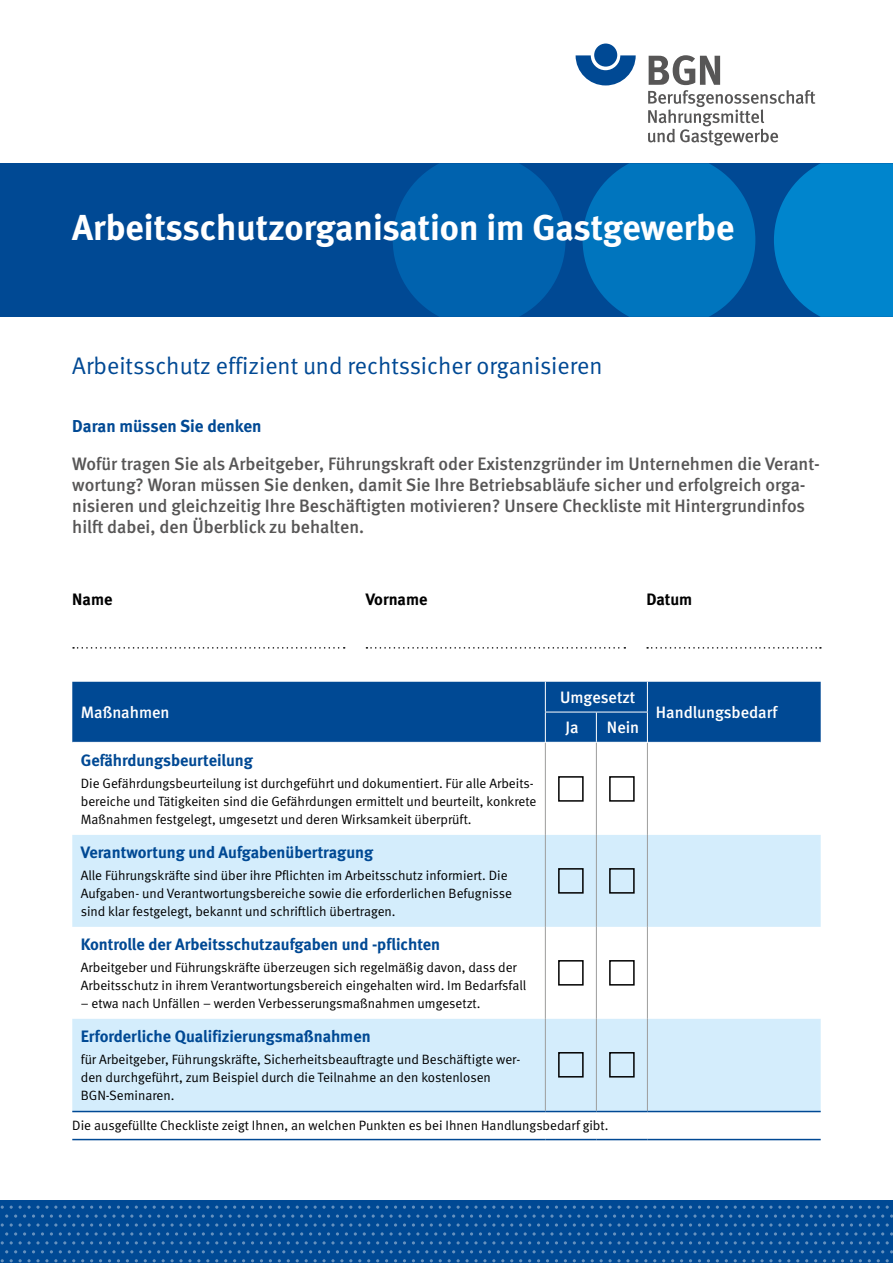
<style>
.page{position:relative;width:893px;height:1263px;background:#fff}
.page>*{position:absolute;margin:0;border:0;box-sizing:border-box;transform-origin:0 0}
.C_-_Überschrift__wei{font:700 36px "DGUV Meta";color:#fff}
.C_-_Unter-Übersch{font:24px "DGUV Meta";color:#004994}
.p_-_Anleser_12pt{font:500 18px/21px "DGUV Meta";color:#575656}
.Zwischenüberschrift{font:700 17.25px "DGUV Meta";color:#004994}
.Zwischenüberschrift-2{font:700 16.5px "DGUV Meta";color:#004994}
.Tabellenkopf{font:500 16.5px "DGUV Meta";color:#fff}
.Zwischenüberschrift-3{font:700 16.5px "DGUV Meta";color:#000}
.Tabellenkopf_zentrie{font:500 16.5px "DGUV Meta";color:#fff}
.Tabellen_normal{font:13.5px/18px "DGUV Meta";color:#000}
</style>
<div class="page">
<div style="left:0;top:1200px;width:893px;height:63px;background:#004994"></div>
<svg style="left:667px;top:1232px;width:38px;height:3px"></svg>
<svg style="left:524px;top:1232px;width:38px;height:3px"></svg>
<svg style="left:381px;top:1232px;width:38px;height:3px"></svg>
<svg style="left:238px;top:1232px;width:38px;height:3px"></svg>
<svg style="left:95px;top:1232px;width:38px;height:3px"></svg>
<svg style="left:667px;top:1250px;width:38px;height:3px"></svg>
<svg style="left:524px;top:1250px;width:38px;height:3px"></svg>
<svg style="left:381px;top:1250px;width:38px;height:3px"></svg>
<svg style="left:238px;top:1250px;width:38px;height:3px"></svg>
<svg style="left:95px;top:1250px;width:38px;height:3px"></svg>
<svg style="left:354px;top:1205px;width:168px;height:21px"></svg>
<svg style="left:166px;top:1205px;width:186px;height:21px"></svg>
<svg style="left:1px;top:1205px;width:164px;height:21px"></svg>
<svg style="left:600px;top:1241px;width:38px;height:3px"></svg>
<svg style="left:448px;top:1241px;width:47px;height:3px"></svg>
<svg style="left:305px;top:1241px;width:38px;height:3px"></svg>
<svg style="left:162px;top:1241px;width:38px;height:3px"></svg>
<svg style="left:19px;top:1241px;width:38px;height:3px"></svg>
<svg style="left:600px;top:1259px;width:38px;height:3px"></svg>
<svg style="left:448px;top:1259px;width:47px;height:3px"></svg>
<svg style="left:305px;top:1259px;width:38px;height:3px"></svg>
<svg style="left:162px;top:1259px;width:38px;height:3px"></svg>
<svg style="left:19px;top:1259px;width:38px;height:3px"></svg>
<svg style="left:810px;top:1232px;width:38px;height:3px"></svg>
<svg style="left:810px;top:1250px;width:38px;height:3px"></svg>
<svg style="left:859px;top:1205px;width:34px;height:21px"></svg>
<svg style="left:524px;top:1205px;width:333px;height:21px"></svg>
<svg style="left:743px;top:1241px;width:38px;height:3px"></svg>
<svg style="left:743px;top:1259px;width:38px;height:3px"></svg>
<div style="left:0;top:163px;width:893px;height:154px;background:#004994"></div>
<svg style="left:393px;top:163px;width:173px;height:154px"></svg>
<svg style="left:583px;top:163px;width:172px;height:154px"></svg>
<svg style="left:774px;top:163px;width:119px;height:154px;background:#007ec6"></svg>
<svg style="left:576px;top:55px;width:60px;height:30px"></svg>
<div style="left:594px;top:44px;width:23px;height:23px;background:#004994;border-radius:50%"></div>
<svg style="left:648px;top:55px;width:167px;height:91px"></svg>
<svg style="left:73px;top:647px;width:267px;height:2px"></svg>
<svg style="left:366px;top:647px;width:254px;height:2px"></svg>
<svg style="left:647px;top:647px;width:170px;height:2px"></svg>
<div style="left:72px;top:682px;width:749px;height:60px;background:#004994"></div>
<svg style="left:72px;top:835px;width:749px;height:276px;fill:#d4edfc"></svg>
<hr style="left:647px;top:743px;width:1px;height:92px;background:#9d9d9c">
<hr style="left:647px;top:835px;width:1px;height:92px;background:#9d9d9c">
<hr style="left:647px;top:927px;width:1px;height:92px;background:#9d9d9c">
<hr style="left:647px;top:1019px;width:1px;height:92px;background:#9d9d9c">
<hr style="left:72px;top:1111px;width:473px;height:1px;background:#004994">
<hr style="left:545px;top:1111px;width:51px;height:1px;background:#004994">
<hr style="left:596px;top:1111px;width:51px;height:1px;background:#004994">
<hr style="left:647px;top:1111px;width:174px;height:1px;background:#004994">
<hr style="left:72px;top:1139px;width:473px;height:1px;background:#004994">
<hr style="left:545px;top:1139px;width:51px;height:1px;background:#004994">
<hr style="left:596px;top:1139px;width:51px;height:1px;background:#004994">
<hr style="left:647px;top:1139px;width:174px;height:1px;background:#004994">
<hr style="left:545px;top:712px;width:1px;height:30px;background:#fff">
<hr style="left:596px;top:712px;width:1px;height:30px;background:#fff">
<hr style="left:647px;top:712px;width:1px;height:30px;background:#fff">
<hr style="left:545px;top:743px;width:1px;height:92px;background:#9d9d9c">
<hr style="left:596px;top:743px;width:1px;height:92px;background:#9d9d9c">
<hr style="left:545px;top:835px;width:1px;height:92px;background:#9d9d9c">
<hr style="left:596px;top:835px;width:1px;height:92px;background:#9d9d9c">
<hr style="left:545px;top:927px;width:1px;height:92px;background:#9d9d9c">
<hr style="left:596px;top:927px;width:1px;height:92px;background:#9d9d9c">
<hr style="left:545px;top:1019px;width:1px;height:92px;background:#9d9d9c">
<hr style="left:596px;top:1019px;width:1px;height:92px;background:#9d9d9c">
<hr style="left:545px;top:682px;width:1px;height:30px;background:#fff">
<hr style="left:647px;top:682px;width:1px;height:30px;background:#fff">
<hr style="left:545px;top:712px;width:51px;height:1px;background:#fff">
<hr style="left:596px;top:712px;width:52px;height:1px;background:#fff">
<div style="left:558px;top:776px;width:26px;height:26px;border:2px solid #000"></div>
<div style="left:609px;top:776px;width:26px;height:26px;border:2px solid #000"></div>
<div style="left:558px;top:868px;width:26px;height:26px;border:2px solid #000"></div>
<div style="left:609px;top:868px;width:26px;height:26px;border:2px solid #000"></div>
<div style="left:558px;top:960px;width:26px;height:25px;border:2px solid #000"></div>
<div style="left:609px;top:960px;width:26px;height:25px;border:2px solid #000"></div>
<div style="left:558px;top:1052px;width:26px;height:25px;border:2px solid #000"></div>
<div style="left:609px;top:1052px;width:26px;height:25px;border:2px solid #000"></div>
<h1 class="C_-_Überschrift__wei" style="left:72px;top:206px;width:664px">Arbeitsschutzorganisation im Gastgewerbe</h1>
<h1 class="C_-_Unter-Übersch" style="left:72px;top:352px;width:532px">Arbeitsschutz effizient und rechtssicher organisieren</h1>
<h2 class="Zwischenüberschrift" style="left:72px;top:416px;width:191px">Daran müssen Sie denken</h2>
<p class="p_-_Anleser_12pt" style="left:72px;top:454px;width:749px">Wofür tragen Sie als Arbeitgeber, Führungskraft oder Existenzgründer im Unternehmen die Verant&shy;wortung? Woran müssen Sie denken, damit Sie Ihre Betriebsabläufe sicher und erfolgreich orga&shy;nisieren und gleichzeitig Ihre Beschäftigten motivieren? Unsere Checkliste mit Hintergrundinfos hilft dabei, den Überblick zu behalten.</p>
<h2 class="Zwischenüberschrift-3" style="left:72px;top:589px;width:42px">Name</h2>
<h2 class="Zwischenüberschrift-3" style="left:366px;top:589px;width:63px">Vorname</h2>
<h2 class="Zwischenüberschrift-3" style="left:646px;top:589px;width:47px">Datum</h2>
<p class="Tabellenkopf" style="left:81px;top:702px;width:90px">Maßnahmen</p>
<p class="Tabellenkopf_zentrie" style="left:560px;top:687px;width:77px">Umgesetzt</p>
<p class="Tabellenkopf_zentrie" style="left:565px;top:718px;width:15px">Ja</p>
<p class="Tabellenkopf_zentrie" style="left:607px;top:718px;width:34px">Nein</p>
<h2 class="Zwischenüberschrift-2" style="left:81px;top:750px;width:174px">Gefährdungsbeurteilung</h2>
<p class="Tabellen_normal" style="left:81px;top:775px;width:457px">Die Gefährdungsbeurteilung ist durchgeführt und dokumentiert. Für alle Arbeits&shy;bereiche und Tätigkeiten sind die Gefährdungen ermittelt und beurteilt, konkrete<br>Maßnahmen festgelegt, umgesetzt und deren Wirksamkeit überprüft.</p>
<h2 class="Zwischenüberschrift-2" style="left:81px;top:842px;width:294px">Verantwortung und Aufgabenübertragung</h2>
<p class="Tabellen_normal" style="left:81px;top:867px;width:433px">Alle Führungskräfte sind über ihre Pflichten im Arbeitsschutz informiert. Die<br>Aufgaben- und Verantwortungsbereiche sowie die erforderlichen Befugnisse sind klar festgelegt, bekannt und schriftlich übertragen.</p>
<h2 class="Zwischenüberschrift-2" style="left:81px;top:934px;width:361px">Kontrolle der Arbeitsschutzaufgaben und -pflichten</h2>
<p class="Tabellen_normal" style="left:81px;top:959px;width:447px">Arbeitgeber und Führungskräfte überzeugen sich regelmäßig davon, dass der<br>Arbeitsschutz in ihrem Verantwortungsbereich eingehalten wird. Im Bedarfsfall</p>
<p class="Tabellen_normal" style="left:81px;top:995px;width:401px">– etwa nach Unfällen – werden Verbesserungsmaßnahmen umgesetzt.</p>
<h2 class="Zwischenüberschrift-2" style="left:81px;top:1026px;width:291px">Erforderliche Qualifizierungsmaßnahmen</h2>
<p class="Tabellen_normal" style="left:81px;top:1051px;width:441px">für Arbeitgeber, Führungskräfte, Sicherheitsbeauftragte und Beschäftigte wer&shy;den durchgeführt, zum Beispiel durch die Teilnahme an den kostenlosen<br>BGN-Seminaren.</p>
<p class="Tabellen_normal" style="left:72px;top:1117px;width:538px">Die ausgefüllte Checkliste zeigt Ihnen, an welchen Punkten es bei Ihnen Handlungsbedarf gibt.</p>
<p class="Tabellenkopf" style="left:656px;top:702px;width:123px">Handlungsbedarf</p>
</div>
